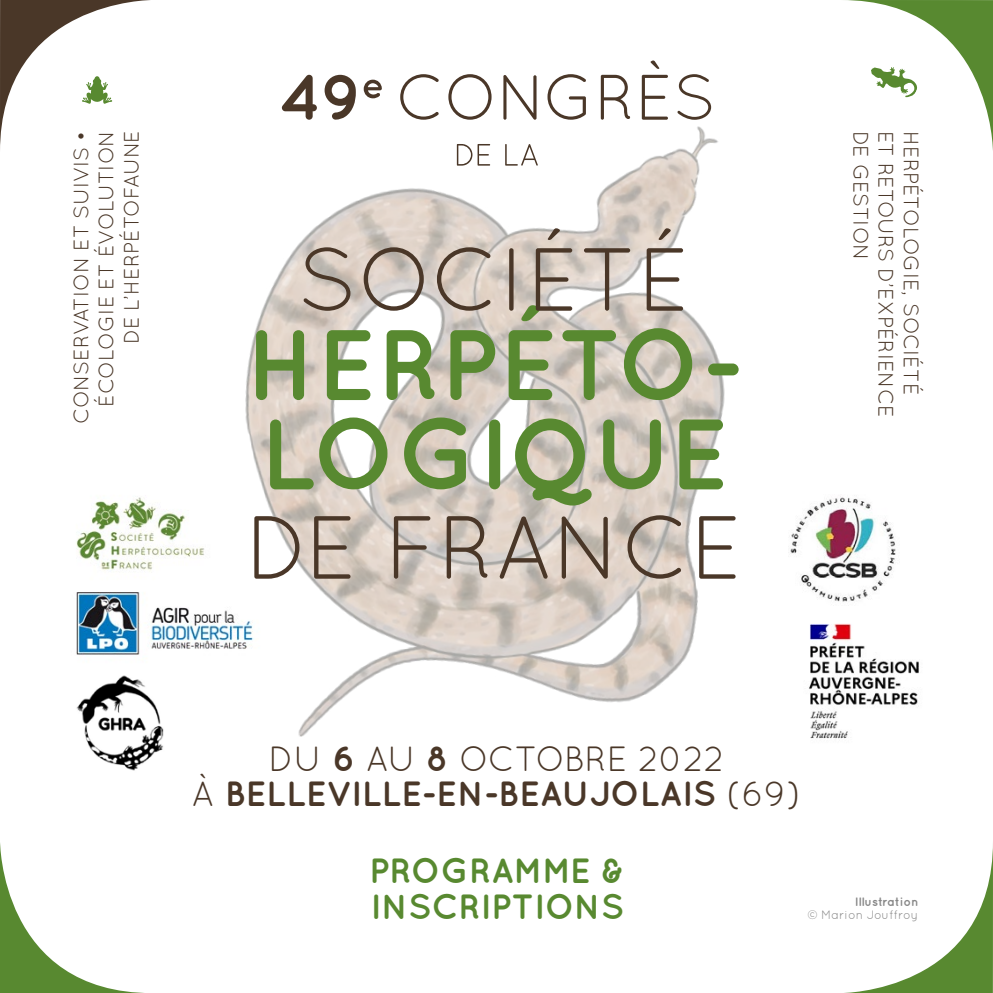
<style>
.page{position:relative;width:993px;height:993px;background:#fff}
.page>*{position:absolute;margin:0;border:0;box-sizing:border-box;transform-origin:0 0}
.t1{font:700 35px/35px "Quicksand";color:#4a3728;text-align:center}
.t2{font:700 35px/35px "Quicksand";color:#588930}
.t3{font:21px/25.2px "Quicksand";color:#4a3728;text-align:right}
.t4{font:12.25px "Quicksand";color:#878787}
.t5{font:700 12.25px "Quicksand";color:#878787}
.s1{font-weight:400}
</style>
<div class="page">
<img style="left:76px;top:592px;width:115px;height:63px">
<img style="left:191px;top:106px;width:548px;height:631px">
<svg style="left:856px;top:862px;width:136px;height:130px"></svg>
<svg style="left:0;top:843px;width:130px;height:149px"></svg>
<svg style="left:0;top:0;width:150px;height:148px"></svg>
<svg style="left:846px;top:0;width:146px;height:138px"></svg>
<svg style="left:281px;top:60px;width:430px;height:60px"></svg>
<svg style="left:456px;top:144px;width:81px;height:21px"></svg>
<svg style="left:254px;top:515px;width:481px;height:63px"></svg>
<svg style="left:270px;top:417px;width:452px;height:88px"></svg>
<svg style="left:256px;top:305px;width:482px;height:95px"></svg>
<svg style="left:303px;top:228px;width:379px;height:83px"></svg>
<img style="left:76px;top:481px;width:142px;height:103px">
<img style="left:76px;top:675px;width:88px;height:96px">
<img style="left:788px;top:496px;width:108px;height:106px">
<img style="left:809px;top:624px;width:110px;height:115px">
<p class="t3" style="left:68px;top:424px;width:295px;rotate:-90deg">CONSERVATION ET SUIVIS •<br>ÉCOLOGIE ET ÉVOLUTION<br>DE L’HERPÉTOFAUNE</p>
<p class="t3" style="left:873px;top:131px;width:131px;rotate:90deg">DE GESTION</p>
<p class="t3" style="left:898px;top:131px;width:288px;rotate:90deg">ET RETOURS D’EXPÉRIENCE</p>
<p class="t3" style="left:923px;top:131px;width:266px;rotate:90deg">HERPÉTOLOGIE, SOCIÉTÉ</p>
<h1 class="t1" style="left:191px;top:740px;width:611px"><span class="s1">DU</span> 6 <span class="s1">AU</span> 8 <span class="s1">OCTOBRE 2022<br>À</span> BELLEVILLE-EN-BEAUJOLAIS <span class="s1">(69)</span></h1>
<h1 class="t2" style="left:369px;top:852px;width:258px">PROGRAMME &amp;<br>INSCRIPTIONS</h1>
<p class="t5" style="left:854px;top:894px;width:65px">Illustration</p>
<p class="t4" style="left:807px;top:906px;width:113px">© Marion Jouffroy</p>
</div>
